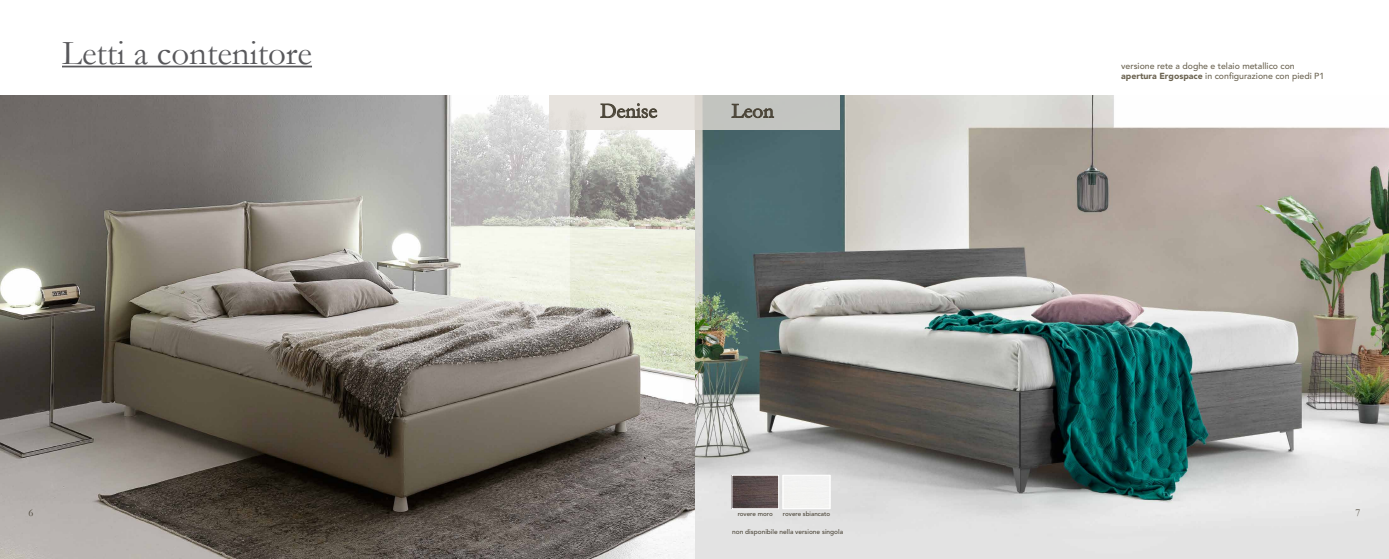
<style>
.page{position:relative;width:1389px;height:559px;background:#fff}
.page>*{position:absolute;margin:0;border:0;box-sizing:border-box;transform-origin:0 0}
.t1{font:35px "Garamond";color:#58585b}
.t2{font:21px "Garamond";color:#4a4437}
.t3{font:10.5px "Garamond";color:#4a4437}
.t4{font:500 8.75px/10.5px "Avenir LT Std";color:#6c6452}
.t5{font:500 6.56px "Avenir LT Std";color:#4a4437}
.t6{font:500 6.3px "Avenir LT Std";color:#4a4437}
.s1{font-weight:900}
</style>
<div class="page">
<img style="left:0;top:95px;width:1389px;height:463px">
<hr style="left:62px;top:66px;width:250px;height:1px;background:#58585b">
<div style="left:549px;top:95px;width:145px;height:35px;background:#e7e3de"></div>
<svg style="left:694px;top:95px;width:146px;height:35px;background:#c4c5c1"></svg>
<svg style="left:600px;top:104px;width:57px;height:14px"></svg>
<svg style="left:732px;top:104px;width:42px;height:14px"></svg>
<img style="left:785px;top:476px;width:43px;height:30px">
<div style="left:783px;top:474px;width:47px;height:34px;border:1px solid #fff"></div>
<img style="left:734px;top:476px;width:43px;height:30px">
<div style="left:732px;top:474px;width:47px;height:34px;border:1px solid #fff"></div>
<h1 class="t1" style="left:62px;top:29px;width:252px">Letti a contenitore</h1>
<h2 class="t2" style="left:600px;top:96px;width:58px">Denise</h2>
<h2 class="t2" style="left:732px;top:96px;width:44px">Leon</h2>
<p class="t4" style="left:1121px;top:61px;width:205px">versione rete a doghe e telaio metallico con <span class="s1">apertura Ergospace</span> in configurazione con piedi P1</p>
<p class="t3" style="left:29px;top:505px;width:6px">6</p>
<p class="t6" style="left:738px;top:510px;width:37px">rovere moro</p>
<p class="t6" style="left:783px;top:510px;width:49px">rovere sbiancato</p>
<p class="t3" style="left:1356px;top:505px;width:6px">7</p>
<p class="t5" style="left:732px;top:527px;width:112px">non disponibile nella versione singola</p>
</div>
